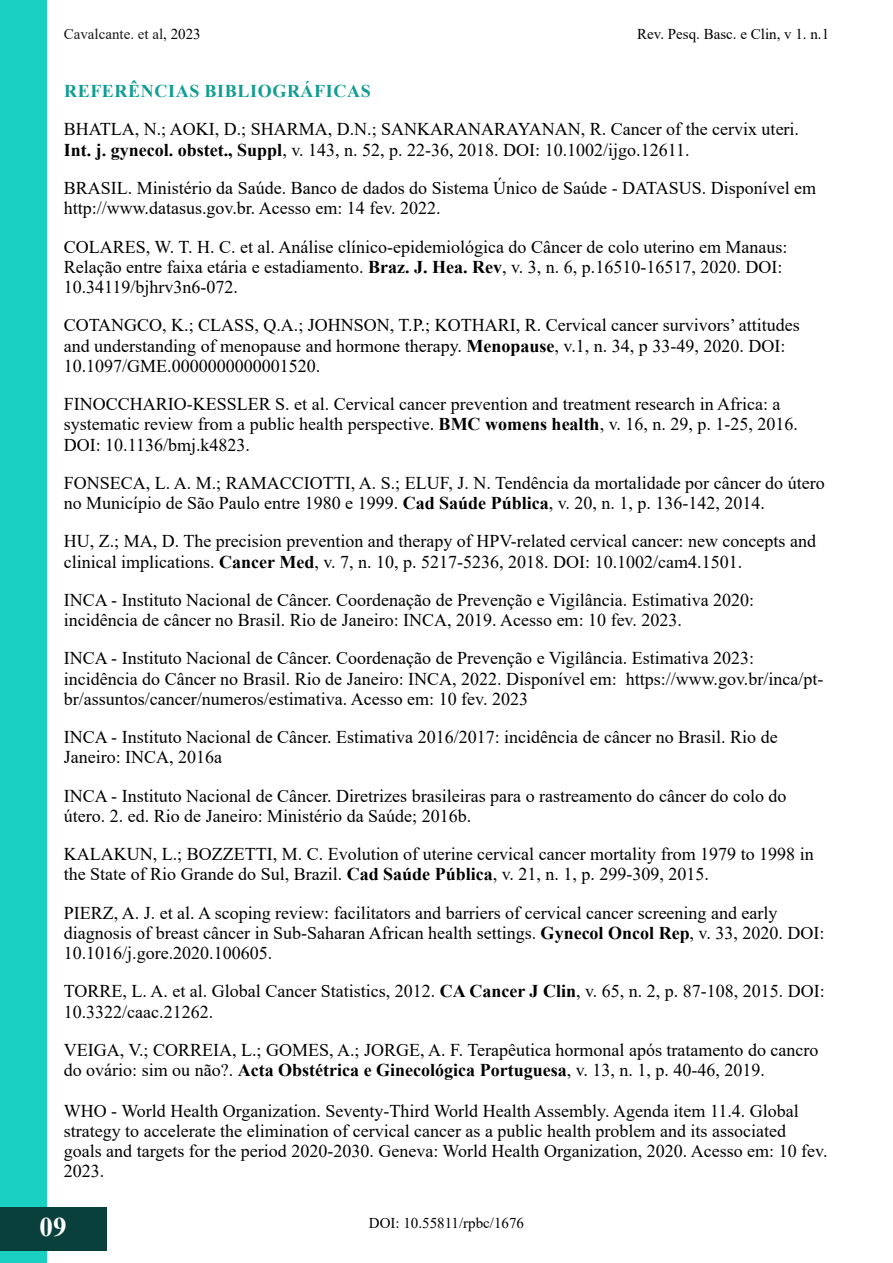
<style>
.page{position:relative;width:893px;height:1263px;background:#fff}
.page>*{position:absolute;margin:0;border:0;box-sizing:border-box;transform-origin:0 0}
.t1{font:700 27px "Times New Roman";color:#fff}
.t2{font:18px/20.2px "Times New Roman";color:#000}
.t3{font:700 18px "Times New Roman";letter-spacing:.035em;color:#0f9c92}
.t4{font:15px "Times New Roman";color:#000}
.t5{font:15px "Times New Roman";color:#181717}
.s1{color:#000}
.s2{font-weight:700}
</style>
<div class="page">
<div style="left:0;top:1px;width:47px;height:1262px;background:#1ad0c3"></div>
<div style="left:0;top:1207px;width:106px;height:43px;background:#09403b"></div>
<p class="t5" style="left:64px;top:24px;width:139px">Cavalcante. et al<span class="s1">, 2023</span></p>
<p class="t4" style="left:637px;top:24px;width:193px">Rev. Pesq. Basc. e Clin, v 1. n.1</p>
<p class="t3" style="left:64px;top:78px;width:308px">REFERÊNCIAS BIBLIOGRÁFICAS</p>
<p class="t2" style="left:64px;top:119px;width:737px">BHATLA, N.; AOKI, D.; SHARMA, D.N.; SANKARANARAYANAN, R. Cancer of the cervix uteri.<br><span class="s2">Int. j. gynecol. obstet., Suppl</span>, v. 143, n. 52, p. 22-36, 2018. DOI: 10.1002/ijgo.12611.</p>
<p class="t2" style="left:64px;top:177px;width:754px">BRASIL. Ministério da Saúde. Banco de dados do Sistema Único de Saúde - DATASUS. Disponível em http://www.datasus.gov.br. Acesso em: 14 fev. 2022.</p>
<p class="t2" style="left:64px;top:236px;width:725px">COLARES, W. T. H. C. et al. Análise clínico-epidemiológica do Câncer de colo uterino em Manaus:<br>Relação entre faixa etária e estadiamento. <span class="s2">Braz. J. Hea. Rev</span>, v. 3, n. 6, p.16510-16517, 2020. DOI:<br>10.34119/bjhrv3n6-072.</p>
<p class="t2" style="left:64px;top:315px;width:738px">COTANGCO, K.; CLASS, Q.A.; JOHNSON, T.P.; KOTHARI, R. Cervical cancer survivors’ attitudes and understanding of menopause and hormone therapy. <span class="s2">Menopause</span>, v.1, n. 34, p 33-49, 2020. DOI:<br>10.1097/GME.0000000000001520.</p>
<p class="t2" style="left:64px;top:393px;width:736px">FINOCCHARIO-KESSLER S. et al. Cervical cancer prevention and treatment research in Africa: a systematic review from a public health perspective. <span class="s2">BMC womens health</span>, v. 16, n. 29, p. 1-25, 2016.<br>DOI: 10.1136/bmj.k4823.</p>
<p class="t2" style="left:64px;top:472px;width:762px">FONSECA, L. A. M.; RAMACCIOTTI, A. S.; ELUF, J. N. Tendência da mortalidade por câncer do útero no Município de São Paulo entre 1980 e 1999. <span class="s2">Cad Saúde Pública</span>, v. 20, n. 1, p. 136-142, 2014.</p>
<p class="t2" style="left:64px;top:531px;width:754px">HU, Z.; MA, D. The precision prevention and therapy of HPV-related cervical cancer: new concepts and clinical implications. <span class="s2">Cancer Med</span>, v. 7, n. 10, p. 5217-5236, 2018. DOI: 10.1002/cam4.1501.</p>
<p class="t2" style="left:64px;top:589px;width:692px">INCA - Instituto Nacional de Câncer. Coordenação de Prevenção e Vigilância. Estimativa 2020: incidência de câncer no Brasil. Rio de Janeiro: INCA, 2019. Acesso em: 10 fev. 2023.</p>
<p class="t2" style="left:64px;top:648px;width:761px">INCA - Instituto Nacional de Câncer. Coordenação de Prevenção e Vigilância. Estimativa 2023: incidência do Câncer no Brasil. Rio de Janeiro: INCA, 2022. Disponível em: https://www.gov.br/inca/pt&shy;br/assuntos/cancer/numeros/estimativa. Acesso em: 10 fev. 2023</p>
<p class="t2" style="left:64px;top:726px;width:715px">INCA - Instituto Nacional de Câncer. Estimativa 2016/2017: incidência de câncer no Brasil. Rio de<br>Janeiro: INCA, 2016a</p>
<p class="t2" style="left:64px;top:785px;width:724px">INCA - Instituto Nacional de Câncer. Diretrizes brasileiras para o rastreamento do câncer do colo do útero. 2. ed. Rio de Janeiro: Ministério da Saúde; 2016b.</p>
<p class="t2" style="left:64px;top:843px;width:751px">KALAKUN, L.; BOZZETTI, M. C. Evolution of uterine cervical cancer mortality from 1979 to 1998 in the State of Rio Grande do Sul, Brazil. <span class="s2">Cad Saúde Pública</span>, v. 21, n. 1, p. 299-309, 2015.</p>
<p class="t2" style="left:64px;top:902px;width:762px">PIERZ, A. J. et al. A scoping review: facilitators and barriers of cervical cancer screening and early diagnosis of breast câncer in Sub-Saharan African health settings. <span class="s2">Gynecol Oncol Rep</span>, v. 33, 2020. DOI:<br>10.1016/j.gore.2020.100605.</p>
<p class="t2" style="left:64px;top:981px;width:763px">TORRE, L. A. et al. Global Cancer Statistics, 2012. <span class="s2">CA Cancer J Clin</span>, v. 65, n. 2, p. 87-108, 2015. DOI:<br>10.3322/caac.21262.</p>
<p class="t2" style="left:64px;top:1039px;width:756px">VEIGA, V.; CORREIA, L.; GOMES, A.; JORGE, A. F. Terapêutica hormonal após tratamento do cancro do ovário: sim ou não?. <span class="s2">Acta Obstétrica e Ginecológica Portuguesa</span>, v. 13, n. 1, p. 40-46, 2019.</p>
<p class="t2" style="left:64px;top:1100px;width:765px">WHO - World Health Organization. Seventy-Third World Health Assembly. Agenda item 11.4. Global strategy to accelerate the elimination of cervical cancer as a public health problem and its associated goals and targets for the period 2020-2030. Geneva: World Health Organization, 2020. Acesso em: 10 fev.<br>2023.</p>
<h1 class="t1" style="left:40px;top:1207px;width:29px">09</h1>
<p class="t4" style="left:369px;top:1213px;width:157px">DOI: 10.55811/rpbc/1676</p>
</div>
